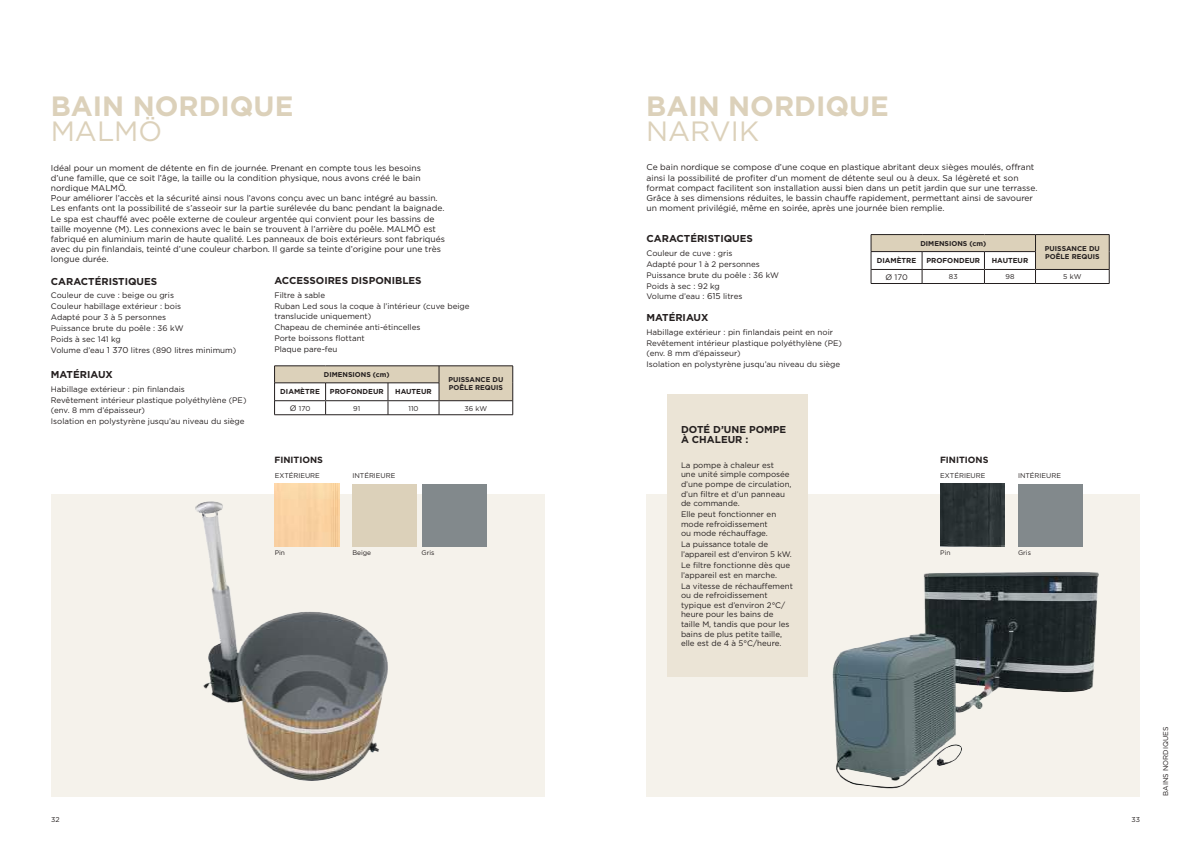
<style>
.page{position:relative;width:1191px;height:842px;background:#fff}
.page>*{position:absolute;margin:0;border:0;box-sizing:border-box;transform-origin:0 0}
.t1{font:700 27.9px "Gotham";color:#dcd1ba}
.t2{font:27.9px "Gotham";color:#dcd1ba}
.t3{font:700 10px/10px "Gotham";color:#241f1f}
.t4{font:700 9px "Gotham";color:#241f1f}
.t5{font:8.5px/10.2px "Gotham";color:#241f1f}
.t6{font:8px/11px "Gotham";color:#241f1f}
.t7{font:700 7.2px "Gotham";color:#241f1f}
.t8{font:700 7px/8.4px "Gotham";color:#241f1f}
.t9{font:7px "Gotham";color:#241f1f}
.t10{font:6.9px "Gotham";color:#241f1f}
.t11{font:6.7px "Gotham";color:#241f1f}
.s1{font-size:8.5px}
.s2{font-size:8px}
</style>
<div class="page">
<div style="left:646px;top:494px;width:494px;height:303px;background:#f5f2eb"></div>
<img style="left:832px;top:497px;width:267px;height:292px">
<div style="left:51px;top:494px;width:493px;height:303px;background:#f5f2eb"></div>
<img style="left:195px;top:494px;width:247px;height:287px">
<hr style="left:274px;top:415px;width:51px;height:1px;background:#241f1f">
<hr style="left:325px;top:415px;width:63px;height:1px;background:#241f1f">
<hr style="left:388px;top:415px;width:51px;height:1px;background:#241f1f">
<hr style="left:439px;top:415px;width:74px;height:1px;background:#241f1f">
<svg style="left:274px;top:366px;width:239px;height:49px"></svg>
<hr style="left:871px;top:283px;width:51px;height:1px;background:#241f1f">
<hr style="left:922px;top:283px;width:62px;height:1px;background:#241f1f">
<hr style="left:984px;top:283px;width:51px;height:1px;background:#241f1f">
<hr style="left:1035px;top:283px;width:74px;height:1px;background:#241f1f">
<hr style="left:871px;top:234px;width:51px;height:1px;background:#241f1f">
<hr style="left:922px;top:234px;width:62px;height:1px;background:#241f1f">
<hr style="left:984px;top:234px;width:51px;height:1px;background:#241f1f">
<hr style="left:1035px;top:234px;width:74px;height:1px;background:#241f1f">
<svg style="left:871px;top:235px;width:239px;height:48px"></svg>
<div style="left:667px;top:394px;width:140px;height:283px;background:#ebe4d6"></div>
<img style="left:940px;top:484px;width:65px;height:62px">
<div style="left:1018px;top:484px;width:64px;height:62px;background:#82898c"></div>
<img style="left:275px;top:484px;width:64px;height:62px">
<div style="left:352px;top:484px;width:65px;height:62px;background:#dcd1ba"></div>
<div style="left:422px;top:484px;width:64px;height:62px;background:#82898c"></div>
<h1 class="t1" style="left:51px;top:87px;width:244px">BAIN NORDIQUE</h1>
<h1 class="t2" style="left:51px;top:113px;width:113px">MALMÖ</h1>
<p class="t5" style="left:51px;top:162px;width:396px">Idéal pour un moment de détente en fin de journée. Prenant en compte tous les besoins d’une famille, que ce soit l’âge, la taille ou la condition physique, nous avons créé le bain nordique MALMÖ.<br>Pour améliorer l’accès et la sécurité ainsi nous l’avons conçu avec un banc intégré au bassin.<br>Les enfants ont la possibilité de s’asseoir sur la partie surélevée du banc pendant la baignade.<br>Le spa est chauffé avec poêle externe de couleur argentée qui convient pour les bassins de taille moyenne (M). Les connexions avec le bain se trouvent à l’arrière du poêle. MALMÖ est fabriqué en aluminium marin de haute qualité. Les panneaux de bois extérieurs sont fabriqués avec du pin finlandais, teinté d’une couleur charbon. Il garde sa teinte d’origine pour une très longue durée.</p>
<p class="t3" style="left:274px;top:276px;width:149px">ACCESSOIRES DISPONIBLES</p>
<p class="t6" style="left:274px;top:290px;width:197px">Filtre à sable<br>Ruban Led sous la coque à l’intérieur (cuve beige</p>
<p class="t6" style="left:274px;top:310px;width:147px">translucide uniquement)<br>Chapeau de cheminée anti-étincelles<br>Porte boissons flottant<br>Plaque pare-feu</p>
<p class="t3" style="left:51px;top:276px;width:108px">CARACTÉRISTIQUES</p>
<p class="t6" style="left:51px;top:290px;width:134px">Couleur de cuve : beige ou gris<br>Couleur habillage extérieur : bois<br>Adapté pour 3 à 5 personnes<br>Puissance brute du poêle : 36 kW<br>Poids à sec 141 kg</p>
<p class="t6" style="left:51px;top:344px;width:187px">Volume d’eau <span class="s1">1 370</span> litres (890 litres minimum)</p>
<p class="t3" style="left:51px;top:370px;width:63px">MATÉRIAUX</p>
<p class="t6" style="left:51px;top:384px;width:197px">Habillage extérieur : pin finlandais<br>Revêtement intérieur plastique polyéthylène (PE)</p>
<p class="t6" style="left:51px;top:404px;width:195px">(env. 8 mm d’épaisseur)<br>Isolation en polystyrène jusqu’au niveau du siège</p>
<p class="t8" style="left:324px;top:370px;width:67px">DIMENSIONS (cm)</p>
<p class="t8" style="left:448px;top:375px;width:56px">PUISSANCE DU<br>POÊLE REQUIS</p>
<p class="t7" style="left:280px;top:387px;width:41px">DIAMÈTRE</p>
<p class="t7" style="left:330px;top:387px;width:55px">PROFONDEUR</p>
<p class="t7" style="left:395px;top:387px;width:38px">HAUTEUR</p>
<p class="t9" style="left:290px;top:404px;width:22px"><span class="s2">Ø</span> 170</p>
<p class="t9" style="left:353px;top:404px;width:9px">91</p>
<p class="t9" style="left:408px;top:404px;width:12px">110</p>
<p class="t9" style="left:464px;top:404px;width:24px">36 kW</p>
<p class="t4" style="left:274px;top:454px;width:50px">FINITIONS</p>
<p class="t10" style="left:275px;top:471px;width:47px">EXTÉRIEURE</p>
<p class="t10" style="left:352px;top:471px;width:44px">INTÉRIEURE</p>
<p class="t11" style="left:275px;top:548px;width:12px">Pin</p>
<p class="t11" style="left:352px;top:548px;width:20px">Beige</p>
<p class="t11" style="left:421px;top:548px;width:14px">Gris</p>
<h1 class="t1" style="left:646px;top:87px;width:244px">BAIN NORDIQUE</h1>
<h1 class="t2" style="left:646px;top:113px;width:114px">NARVIK</h1>
<p class="t5" style="left:646px;top:162px;width:392px">Ce bain nordique se compose d’une coque en plastique abritant deux sièges moulés, offrant ainsi la possibilité de profiter d’un moment de détente seul ou à deux. Sa légèreté et son format compact facilitent son installation aussi bien dans un petit jardin que sur une terrasse.<br>Grâce à ses dimensions réduites, le bassin chauffe rapidement, permettant ainsi de savourer un moment privilégié, même en soirée, après une journée bien remplie.</p>
<p class="t3" style="left:646px;top:233px;width:108px">CARACTÉRISTIQUES</p>
<p class="t6" style="left:646px;top:247px;width:134px">Couleur de cuve : gris<br>Adapté pour 1 à 2 personnes<br>Puissance brute du poêle : 36 kW<br>Poids à sec : 92 kg</p>
<p class="t6" style="left:646px;top:290px;width:97px">Volume d’eau : <span class="s1">615</span> litres</p>
<p class="t3" style="left:646px;top:313px;width:63px">MATÉRIAUX</p>
<p class="t6" style="left:646px;top:327px;width:197px">Habillage extérieur : pin finlandais peint en noir<br>Revêtement intérieur plastique polyéthylène (PE)</p>
<p class="t6" style="left:646px;top:347px;width:195px">(env. 8 mm d’épaisseur)<br>Isolation en polystyrène jusqu’au niveau du siège</p>
<p class="t3" style="left:681px;top:424px;width:107px">DOTÉ D’UNE POMPE<br>À CHALEUR :</p>
<p class="t6" style="left:681px;top:460px;width:112px;line-height:9.6px">La pompe à chaleur est<br>une unité simple composée d’une pompe de circulation, d’un filtre et d’un panneau de commande.</p>
<p class="t6" style="left:681px;top:509px;width:97px;line-height:9.6px">Elle peut fonctionner en mode refroidissement ou mode réchauffage.</p>
<p class="t6" style="left:681px;top:540px;width:112px;line-height:9.6px">La puissance totale de l’appareil est d’environ 5 kW.</p>
<p class="t6" style="left:681px;top:560px;width:111px;line-height:9.6px">Le filtre fonctionne dès que l’appareil est en marche.</p>
<p class="t6" style="left:681px;top:581px;width:113px;line-height:9.6px">La vitesse de réchauffement ou de refroidissement typique est d’environ 2°C/ heure pour les bains de taille M, tandis que pour les bains de plus petite taille, elle est de 4 à 5°C/heure.</p>
<p class="t8" style="left:920px;top:239px;width:67px">DIMENSIONS (cm)</p>
<p class="t8" style="left:1045px;top:244px;width:56px">PUISSANCE DU<br>POÊLE REQUIS</p>
<p class="t7" style="left:876px;top:256px;width:41px">DIAMÈTRE</p>
<p class="t7" style="left:926px;top:256px;width:55px">PROFONDEUR</p>
<p class="t7" style="left:991px;top:256px;width:38px">HAUTEUR</p>
<p class="t6" style="left:885px;top:271px;width:24px">Ø 170</p>
<p class="t9" style="left:949px;top:272px;width:10px">83</p>
<p class="t9" style="left:1005px;top:272px;width:10px">98</p>
<p class="t9" style="left:1063px;top:272px;width:20px">5 kW</p>
<p class="t4" style="left:940px;top:454px;width:50px">FINITIONS</p>
<p class="t10" style="left:940px;top:471px;width:47px">EXTÉRIEURE</p>
<p class="t10" style="left:1018px;top:471px;width:44px">INTÉRIEURE</p>
<p class="t11" style="left:940px;top:548px;width:12px">Pin</p>
<p class="t11" style="left:1018px;top:548px;width:14px">Gris</p>
<p class="t9" style="left:51px;top:815px;width:10px">32</p>
<p class="t9" style="left:1131px;top:815px;width:10px">33</p>
<p class="t9" style="left:1161px;top:796px;width:71px;rotate:-90deg">BAINS NORDIQUES</p>
</div>
